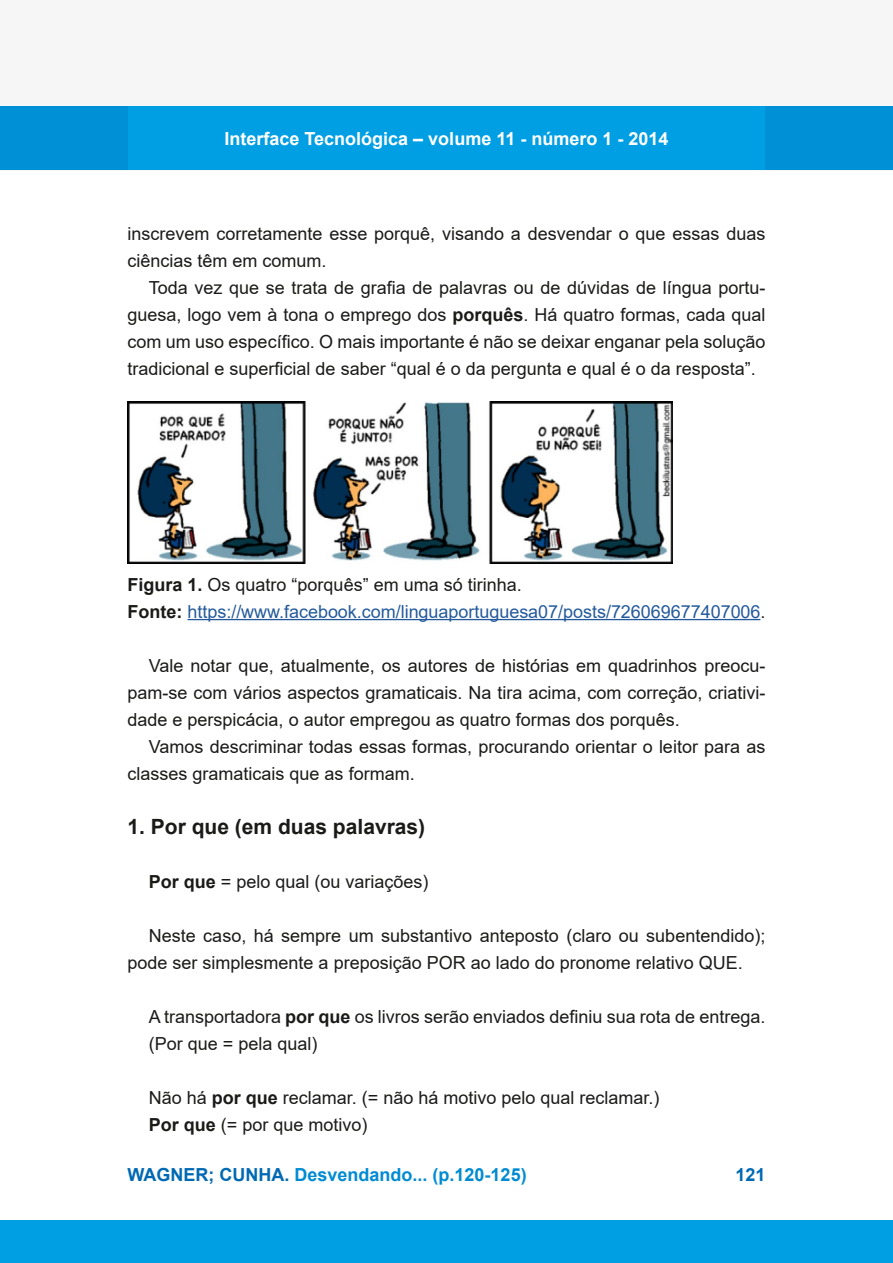
<style>
.page{position:relative;width:893px;height:1263px;background:#fff}
.page>*{position:absolute;margin:0;border:0;box-sizing:border-box;transform-origin:0 0}
.t1{font:700 21px "Arial";color:#1a1a18}
.Corpo{font:18px/27px "Arial";color:#1a1a18}
.t2{font:18px "Arial";color:#245a9c}
.t3{font:700 18px "Arial";color:#fff}
.t4{font:700 18px "Arial";color:#008bd2}
.Numeração_de_páginas{font:700 18px "Arial";color:#0069b4}
.s1{font-weight:700}
.s2{font-weight:700;color:#1a1a18}
.s3{color:#1a1a18}
.s4{color:#0069b4}
</style>
<div class="page">
<div style="left:0;top:0;width:893px;height:170px;background:#f6f6f6"></div>
<div style="left:0;top:1220px;width:893px;height:43px;background:#009ee3"></div>
<div style="left:0;top:106px;width:893px;height:64px;background:#009ee3"></div>
<div style="left:0;top:106px;width:128px;height:64px;background:#0090d6"></div>
<div style="left:765px;top:106px;width:128px;height:64px;background:#0090d6"></div>
<hr style="left:188px;top:619px;width:572px;height:1px;background:#245a9c">
<img style="left:128px;top:402px;width:545px;height:162px">
<p class="t3" style="left:225px;top:126px;width:445px">Interface Tecnológica – volume 11 - número 1 - 2014</p>
<p class="Corpo" style="left:128px;top:220px;width:639px">inscrevem corretamente esse porquê, visando a desvendar o que essas duas ciências têm em comum.</p>
<p class="Corpo" style="left:128px;top:274px;width:639px;text-align:justify;text-indent:21px">Toda vez que se trata de grafia de palavras ou de dúvidas de língua portu&shy;guesa, logo vem à tona o emprego dos <span class="s1">porquês</span>. Há quatro formas, cada qual com um uso específico. O mais importante é não se deixar enganar pela solução tradicional e superficial de saber “qual é o da pergunta e qual é o da resposta”.</p>
<p class="Corpo" style="left:128px;top:571px;width:396px"><span class="s1">Figura 1.</span> Os quatro “porquês” em uma só tirinha.</p>
<p class="t2" style="left:128px;top:599px;width:639px"><span class="s2">Fonte:</span> https://www.facebook.com/linguaportuguesa07/posts/726069677407006<span class="s3">.</span></p>
<p class="Corpo" style="left:128px;top:652px;width:639px;text-align:justify;text-indent:21px">Vale notar que, atualmente, os autores de histórias em quadrinhos preocu&shy;pam-se com vários aspectos gramaticais. Na tira acima, com correção, criativi&shy;dade e perspicácia, o autor empregou as quatro formas dos porquês.</p>
<p class="Corpo" style="left:128px;top:733px;width:639px;text-indent:21px">Vamos descriminar todas essas formas, procurando orientar o leitor para as classes gramaticais que as formam.</p>
<p class="t1" style="left:128px;top:811px;width:299px">1. Por que (em duas palavras)</p>
<p class="Corpo" style="left:149px;top:868px;width:281px"><span class="s1">Por que</span> = pelo qual (ou variações)</p>
<p class="Corpo" style="left:128px;top:922px;width:639px;text-indent:21px">Neste caso, há sempre um substantivo anteposto (claro ou subentendido); pode ser simplesmente a preposição POR ao lado do pronome relativo QUE.</p>
<p class="Corpo" style="left:149px;top:1003px;width:618px">A transportadora <span class="s1">por que</span> os livros serão enviados definiu sua rota de entrega.</p>
<p class="Corpo" style="left:149px;top:1030px;width:170px">(Por que = pela qual)</p>
<p class="Corpo" style="left:149px;top:1084px;width:512px">Não há <span class="s1">por que</span> reclamar. (= não há motivo pelo qual reclamar.)</p>
<p class="Corpo" style="left:149px;top:1111px;width:220px"><span class="s1">Por que</span> (= por que motivo)</p>
<p class="t4" style="left:128px;top:1162px;width:401px"><span class="s4">WAGNER; CUNHA.</span> Desvendando... (p.120-125)</p>
<p class="Numeração_de_páginas" style="left:735px;top:1162px;width:32px">121</p>
</div>
